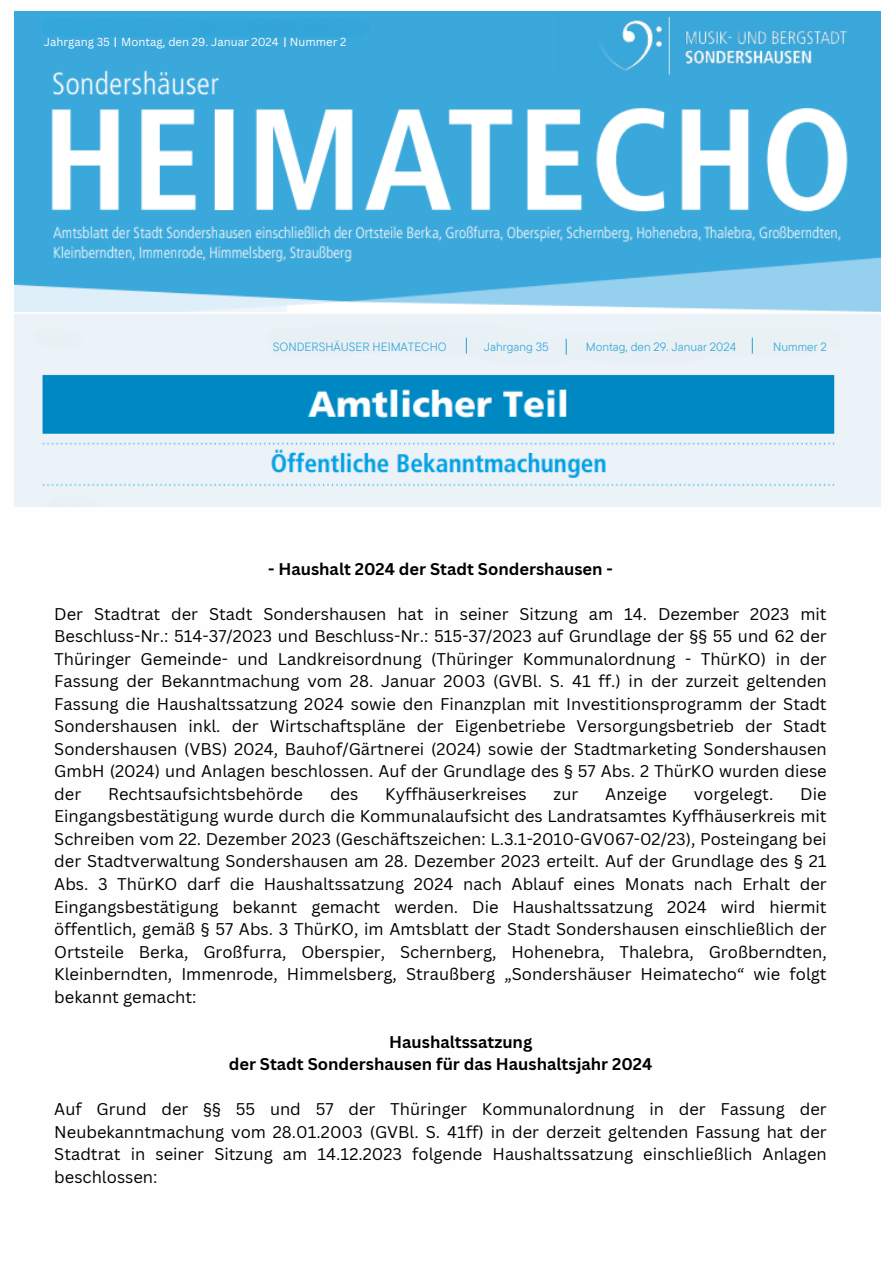
<style>
.page{position:relative;width:893px;height:1264px;background:#fff}
.page>*{position:absolute;margin:0;border:0;box-sizing:border-box;transform-origin:0 0}
.t1{font:16.5px/22.5px "Canva Sans";color:#000;text-align:justify}
.t2{font:700 16.5px/22.5px "Canva Sans";color:#000}
.t3{font:12px "TT Commons Pro";color:#3ca8db}
.t4{font:11.25px "Canva Sans";color:#fefeff}
</style>
<div class="page">
<img style="left:14px;top:12px;width:866px;height:299px">
<img style="left:14px;top:314px;width:866px;height:193px">
<svg style="left:466px;top:337px;width:1px;height:16px"></svg>
<svg style="left:565px;top:339px;width:1px;height:16px"></svg>
<svg style="left:751px;top:337px;width:1px;height:16px"></svg>
<p class="t4" style="left:44px;top:34px;width:304px">Jahrgang 35 Montag, den 29. Januar 2024 Nummer 2</p>
<p class="t3" style="left:273px;top:339px;width:175px">SONDERSHÄUSER HEIMATECHO</p>
<p class="t3" style="left:484px;top:339px;width:66px">Jahrgang 35</p>
<p class="t3" style="left:586px;top:339px;width:152px">Montag, den 29. Januar 2024</p>
<p class="t3" style="left:773px;top:339px;width:55px">Nummer 2</p>
<p class="t2" style="left:268px;top:557px;width:346px">- Haushalt 2024 der Stadt Sondershausen -</p>
<h1 class="t1" style="left:54px;top:602px;width:773px">Der Stadtrat der Stadt Sondershausen hat in seiner Sitzung am 14. Dezember 2023 mit Beschluss-Nr.: 514-37/2023 und Beschluss-Nr.: 515-37/2023 auf Grundlage der §§ 55 und 62 der Thüringer Gemeinde- und Landkreisordnung (Thüringer Kommunalordnung - ThürKO) in der Fassung der Bekanntmachung vom 28. Januar 2003 (GVBl. S. 41 ff.) in der zurzeit geltenden Fassung die Haushaltssatzung 2024 sowie den Finanzplan mit Investitionsprogramm der Stadt Sondershausen inkl. der Wirtschaftspläne der Eigenbetriebe Versorgungsbetrieb der Stadt Sondershausen (VBS) 2024, Bauhof/Gärtnerei (2024) sowie der Stadtmarketing Sondershausen GmbH (2024) und Anlagen beschlossen. Auf der Grundlage des § 57 Abs. 2 ThürKO wurden diese der</h1>
<h1 class="t1" style="left:108px;top:782px;width:196px">Rechtsaufsichtsbehörde</h1>
<h1 class="t1" style="left:330px;top:782px;width:30px">des</h1>
<h1 class="t1" style="left:385px;top:782px;width:143px">Kyffhäuserkreises</h1>
<h1 class="t1" style="left:553px;top:782px;width:26px">zur</h1>
<h1 class="t1" style="left:605px;top:782px;width:63px">Anzeige</h1>
<h1 class="t1" style="left:693px;top:782px;width:81px">vorgelegt.</h1>
<h1 class="t1" style="left:54px;top:782px;width:773px;text-indent:746px">Die Eingangsbestätigung wurde durch die Kommunalaufsicht des Landratsamtes Kyffhäuserkreis mit Schreiben vom 22. Dezember 2023 (Geschäftszeichen: L.3.1-2010-GV067-02/23), Posteingang bei der Stadtverwaltung Sondershausen am 28. Dezember 2023 erteilt. Auf der Grundlage des § 21<br>Abs. 3 ThürKO darf die Haushaltssatzung 2024 nach Ablauf eines Monats nach Erhalt der Eingangsbestätigung bekannt gemacht werden. Die Haushaltssatzung 2024 wird hiermit öffentlich, gemäß § 57 Abs. 3 ThürKO, im Amtsblatt der Stadt Sondershausen einschließlich der Ortsteile Berka, Großfurra, Oberspier, Schernberg, Hohenebra, Thalebra, Großberndten, Kleinberndten, Immenrode, Himmelsberg, Straußberg „Sondershäuser Heimatecho“ wie folgt bekannt gemacht:</h1>
<h2 class="t2" style="left:229px;top:1029px;width:425px;text-indent:160px">Haushaltssatzung<br>der Stadt Sondershausen für das Haushaltsjahr 2024</h2>
<h1 class="t1" style="left:54px;top:1097px;width:773px">Auf Grund der §§ 55 und 57 der Thüringer Kommunalordnung in der Fassung der Neubekanntmachung vom 28.01.2003 (GVBl. S. 41ff) in der derzeit geltenden Fassung hat der Stadtrat in seiner Sitzung am 14.12.2023 folgende Haushaltssatzung einschließlich Anlagen beschlossen:</h1>
</div>
